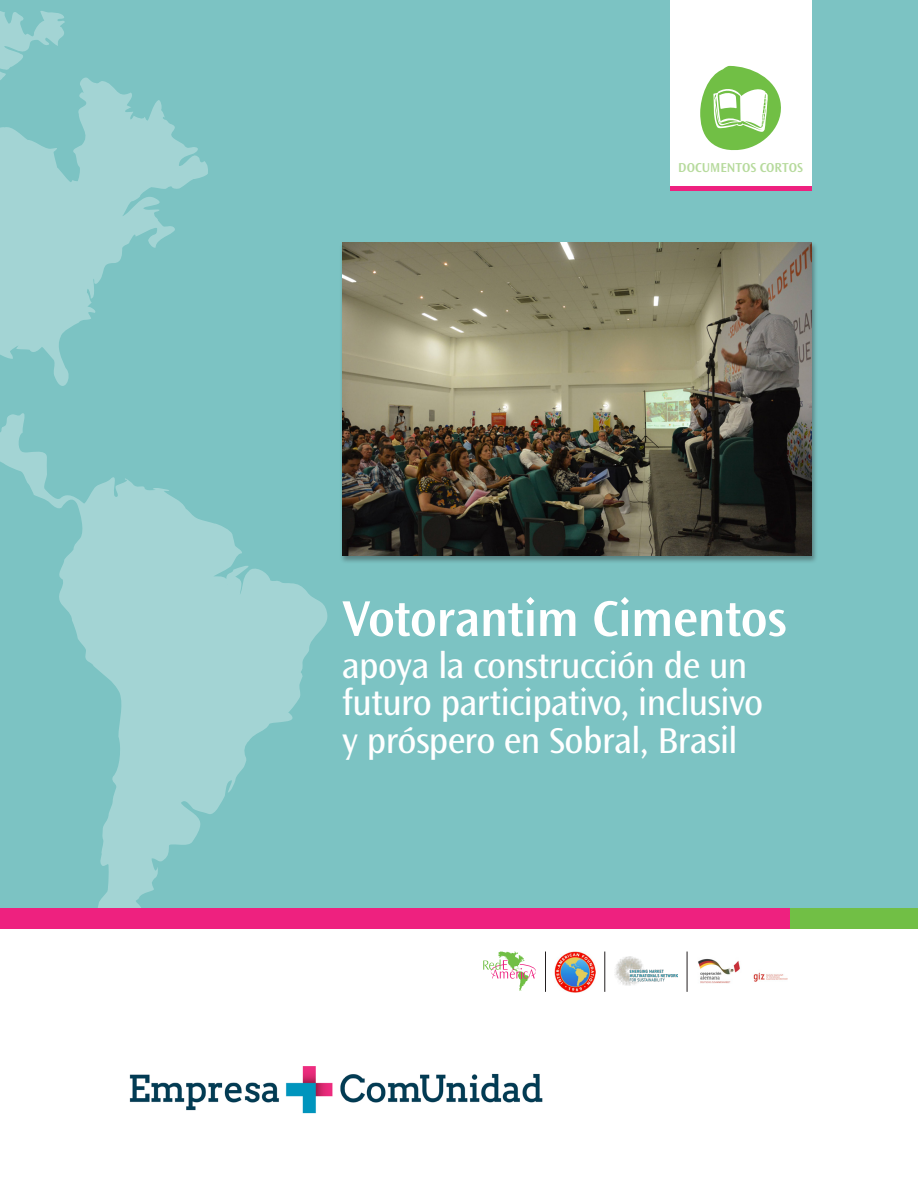
<style>
.page{position:relative;width:918px;height:1188px;background:#fff}
.page>*{position:absolute;margin:0;border:0;box-sizing:border-box;transform-origin:0 0}
.titulo_1{font:600 52.5px "Ocean Sans Std";letter-spacing:-.02em;color:#fff}
.titulo_2{font:37.5px/37.5px "Ocean Sans Std";letter-spacing:-.025em;color:#fff}
.conriza_izq{font:600 13.5px "Ocean Sans Std";letter-spacing:.005em;color:#b6da9c}
</style>
<div class="page">
<div style="left:0;top:0;width:918px;height:908px;background:#7cc3c3"></div>
<svg style="left:0;top:11px;width:329px;height:918px"></svg>
<div style="left:0;top:908px;width:790px;height:20px;background:#ee217f"></div>
<div style="left:790px;top:908px;width:128px;height:20px;background:#71bf45"></div>
<div style="left:670px;top:0;width:142px;height:190px;background:#fff"></div>
<svg style="left:700px;top:66px;width:81px;height:85px"></svg>
<hr style="left:670px;top:186px;width:142px;height:4px;background:#ee217f">
<div style="left:339px;top:241px;width:479px;height:323px;background:#231f20;opacity:.4"></div>
<img style="left:342px;top:242px;width:470px;height:314px">
<img style="left:129px;top:1066px;width:414px;height:48px">
<svg style="left:483px;top:951px;width:53px;height:40px"></svg>
<img style="left:554px;top:952px;width:41px;height:40px">
<img style="left:614px;top:957px;width:64px;height:28px">
<img style="left:698px;top:959px;width:90px;height:24px">
<hr style="left:545px;top:952px;width:1px;height:40px;background:#231f20">
<hr style="left:605px;top:952px;width:1px;height:40px;background:#231f20">
<hr style="left:687px;top:952px;width:1px;height:40px;background:#231f20">
<p class="conriza_izq" style="left:678px;top:160px;width:126px">DOCUMENTOS CORTOS</p>
<p class="titulo_1" style="left:342px;top:589px;width:446px">Votorantim Cimentos</p>
<p class="titulo_2" style="left:342px;top:647px;width:423px">apoya la construcción de un futuro participativo, inclusivo y próspero en Sobral, Brasil</p>
</div>
